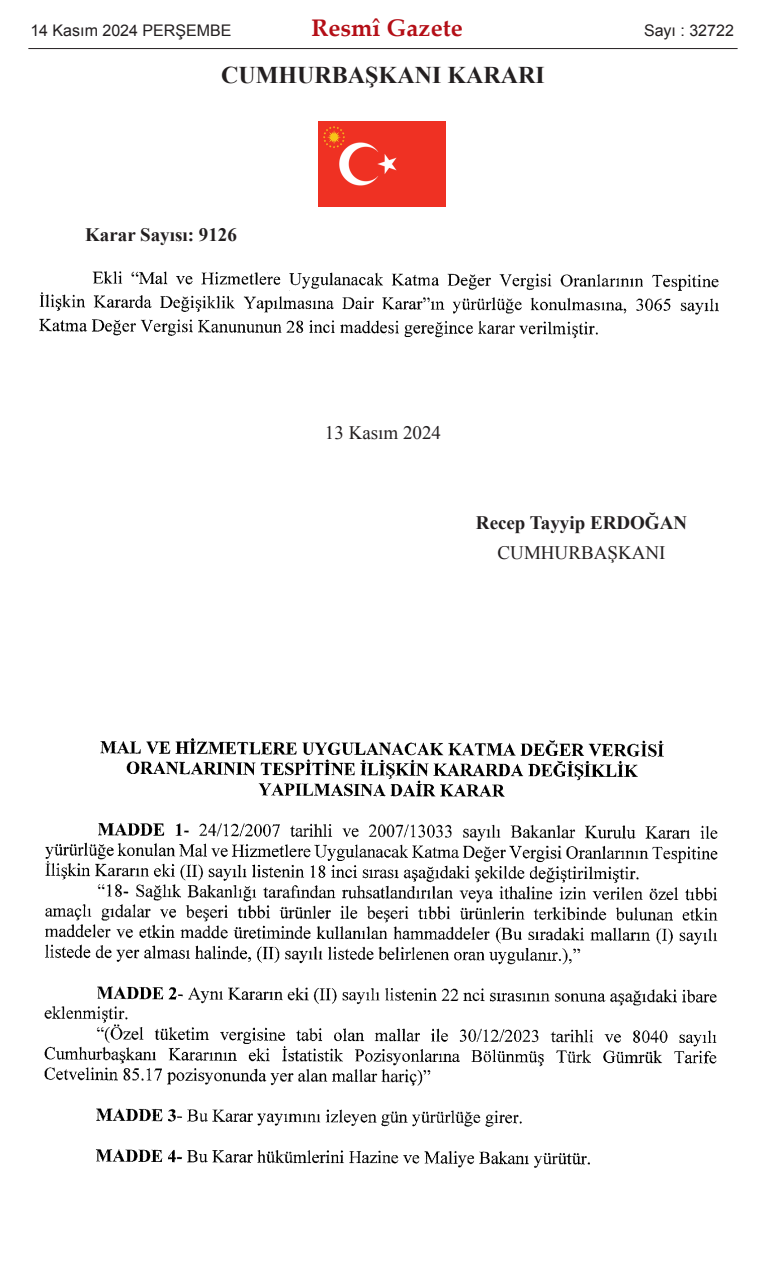
<style>
.page{position:relative;width:766px;height:1269px;background:#fff}
.page>*{position:absolute;margin:0;border:0;box-sizing:border-box;transform-origin:0 0}
.t1{font:700 24px "Times New Roman";color:#231f20}
.t2{font:700 24px "Palatino Linotype";color:#b40e16}
.t3{font:700 19px "Times New Roman";color:#231f20}
.t4{font:19px "Times New Roman";color:#231f20}
.t5{font:16px "Arial";color:#231f20}
</style>
<div class="page">
<img style="left:318px;top:121px;width:127px;height:85px">
<img style="left:39px;top:271px;width:680px;height:68px">
<img style="left:44px;top:738px;width:674px;height:430px">
<hr style="left:28px;top:48px;width:709px;height:1px;background:#231f20">
<p class="t5" style="left:30px;top:21px;width:202px">14 Kasım 2024 PERŞEMBE</p>
<p class="t2" style="left:311px;top:18px;width:153px">Resmî Gazete</p>
<p class="t5" style="left:643px;top:21px;width:91px">Sayı : 32722</p>
<p class="t1" style="left:221px;top:62px;width:325px">CUMHURBAŞKANI KARARI</p>
<p class="t3" style="left:85px;top:225px;width:153px">Karar Sayısı: 9126</p>
<p class="t4" style="left:325px;top:423px;width:118px">13 Kasım 2024</p>
<p class="t3" style="left:476px;top:513px;width:213px">Recep Tayyip ERDOĞAN</p>
<p class="t4" style="left:497px;top:543px;width:169px">CUMHURBAŞKANI</p>
</div>
